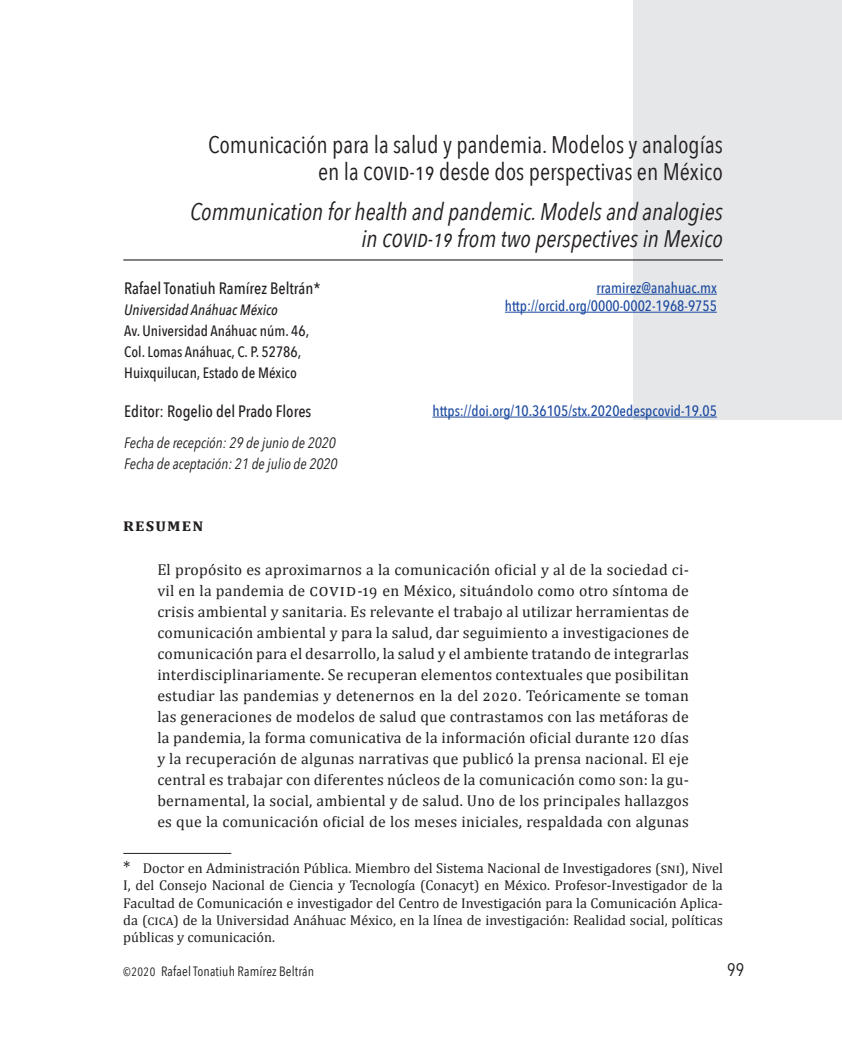
<style>
.page{position:relative;width:842px;height:1055px;background:#fff}
.page>*{position:absolute;margin:0;border:0;box-sizing:border-box;transform-origin:0 0}
.t1{font:24px/27px "Avenir Next Condensed";color:#231f20}
.t2{font:italic 24px/27px "Avenir Next Condensed";color:#231f20}
.t3{font:700 18px "Cambria";color:#231f20}
.t4{font:18px "Avenir Next Condensed";color:#231f20}
.t5{font:500 16.5px "Avenir Next Condensed";color:#231f20}
.t6{font:15.75px/21px "Cambria";letter-spacing:.015em;color:#231f20;text-align:justify}
.t7{font:500 15px/18px "Avenir Next Condensed";color:#1e4ca0;text-align:right}
.t8{font:500 15px/21px "Avenir Next Condensed";color:#231f20}
.t9{font:italic 15px/21px "Avenir Next Condensed";color:#231f20}
.t10{font:italic 500 15px "Avenir Next Condensed";color:#231f20}
.t11{font:14.25px/17.2px "Cambria";color:#231f20;text-align:justify}
.t12{font:13.5px "Avenir Next Condensed";letter-spacing:.01em;color:#231f20}
.s1{font-size:17.25px}
.s2{font-size:12px}
</style>
<div class="page">
<div style="left:634px;top:0;width:208px;height:419px;background:#e6e7e9"></div>
<hr style="left:123px;top:259px;width:600px;height:1px;background:#231f20">
<hr style="left:596px;top:294px;width:121px;height:1px;background:#1e4ca0">
<hr style="left:505px;top:312px;width:212px;height:1px;background:#1e4ca0">
<hr style="left:432px;top:417px;width:285px;height:1px;background:#1e4ca0">
<hr style="left:123px;top:853px;width:108px;height:1px;background:#231f20">
<h1 class="t1" style="left:318px;top:130px;width:406px;text-indent:-110px">Comunicación para la salud y pandemia. Modelos y analogías en la covid</h1>
<h1 class="t1" style="left:409px;top:157px;width:315px">-19 desde dos perspectivas en México</h1>
<h1 class="t2" style="left:361px;top:198px;width:363px;text-indent:-171px">Communication for health and pandemic. Models and analogies in covid</h1>
<h1 class="t2" style="left:428px;top:225px;width:297px">-19 from two perspectives in Mexico</h1>
<p class="t5" style="left:124px;top:278px;width:198px">Rafael Tonatiuh Ramírez Beltrán*</p>
<p class="t10" style="left:124px;top:301px;width:155px">Universidad Anáhuac México</p>
<p class="t8" style="left:124px;top:320px;width:186px">Av. Universidad Anáhuac núm. 46,<br>Col. Lomas Anáhuac, C. P. 52786,<br>Huixquilucan, Estado de México</p>
<p class="t7" style="left:505px;top:278px;width:213px">rramirez@anahuac.mx http://orcid.org/0000-0002-1968-9755</p>
<p class="t5" style="left:124px;top:401px;width:189px">Editor: Rogelio del Prado Flores</p>
<p class="t7" style="left:432px;top:401px;width:286px">https://doi.org/10.36105/stx.2020edespcovid-19.05</p>
<p class="t9" style="left:124px;top:432px;width:215px">Fecha de recepción: 29 de junio de 2020<br>Fecha de aceptación: 21 de julio de 2020</p>
<p class="t3" style="left:123px;top:512px;width:82px">Resumen</p>
<p class="t6" style="left:157px;top:558px;width:533px">El propósito es aproximarnos a la comunicación oficial y al de la sociedad ci&shy;vil en la pandemia de <span class="s1">COVID</span>-19 en México, situándolo como otro síntoma de crisis ambiental y sanitaria. Es relevante el trabajo al utilizar herramientas de comunicación ambiental y para la salud, dar seguimiento a investigaciones de comunicación para el desarrollo, la salud y el ambiente tratando de integrarlas interdisciplinariamente. Se recuperan elementos contextuales que posibilitan estudiar las pandemias y detenernos en la del 2020. Teóricamente se toman las generaciones de modelos de salud que contrastamos con las metáforas de la pandemia, la forma comunicativa de la información oficial durante 120 días y la recuperación de algunas narrativas que publicó la prensa nacional. El eje central es trabajar con diferentes núcleos de la comunicación como son: la gu&shy;bernamental, la social, ambiental y de salud. Uno de los principales hallazgos es que la comunicación oficial de los meses iniciales, respaldada con algunas</p>
<p class="t11" style="left:123px;top:859px;width:601px"><span class="s1">*</span> Doctor en Administración Pública. Miembro del Sistema Nacional de Investigadores (sni), Nivel I, del Consejo Nacional de Ciencia y Tecnología (Conacyt) en México. Profesor-Investigador de la Facultad de Comunicación e investigador del Centro de Investigación para la Comunicación Aplica&shy;da (cica) de la Universidad Anáhuac México, en la línea de investigación: Realidad social, políticas públicas y comunicación.</p>
<p class="t12" style="left:123px;top:960px;width:192px"><span class="s2">©2020</span> Rafael Tonatiuh Ramírez Beltrán</p>
<p class="t4" style="left:727px;top:954px;width:19px">99</p>
</div>
